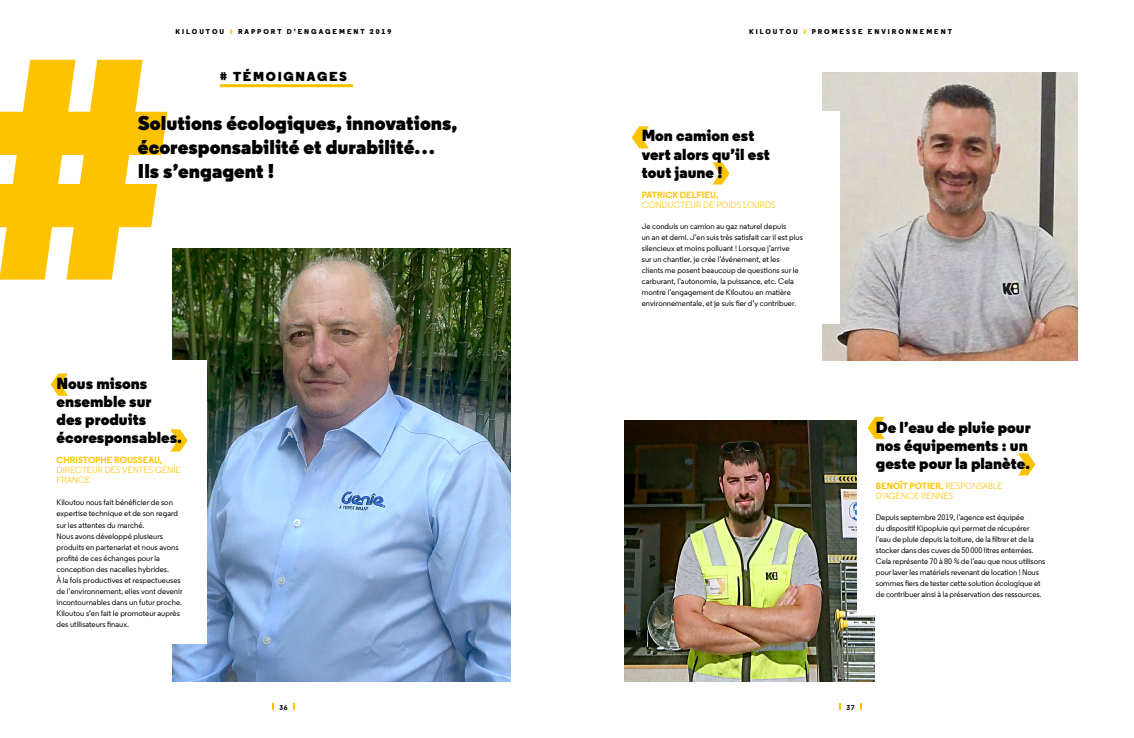
<style>
.page{position:relative;width:1134px;height:738px;background:#fff}
.page>*{position:absolute;margin:0;border:0;box-sizing:border-box;transform-origin:0 0}
.t1{font:900 20px/24px "Regular";color:#000}
.t2{font:900 16px/18px "Regular";color:#000}
.t3{font:900 13px "Regular";letter-spacing:.13em;color:#000}
.t4{font:9px/10px "Regular";color:#fdc300}
.t5{font:500 8px/11px "Regular";color:#000}
.t6{font:800 7px "Regular";letter-spacing:.28em;color:#000}
.t7{font:700 7px "Regular";color:#000}
.s1{font-weight:700}
</style>
<div class="page">
<img style="left:822px;top:72px;width:255px;height:288px">
<img style="left:624px;top:420px;width:250px;height:260px">
<div style="left:623px;top:111px;width:216px;height:213px;background:#fff"></div>
<div style="left:857px;top:409px;width:220px;height:205px;background:#fff"></div>
<svg style="left:632px;top:126px;width:17px;height:22px"></svg>
<svg style="left:867px;top:416px;width:17px;height:22px"></svg>
<svg style="left:712px;top:162px;width:18px;height:22px"></svg>
<svg style="left:1018px;top:453px;width:17px;height:22px"></svg>
<svg style="left:803px;top:29px;width:3px;height:5px"></svg>
<svg style="left:229px;top:29px;width:4px;height:5px"></svg>
<img style="left:172px;top:248px;width:338px;height:432px">
<svg style="left:0;top:60px;width:167px;height:219px;fill:#fdc300"></svg>
<hr style="left:220px;top:84px;width:133px;height:3px;background:#fdc300">
<div style="left:32px;top:360px;width:175px;height:283px;background:#fff"></div>
<svg style="left:51px;top:373px;width:17px;height:22px"></svg>
<svg style="left:170px;top:429px;width:18px;height:22px"></svg>
<p class="t6" style="left:176px;top:27px;width:50px">KILOUTOU</p>
<p class="t6" style="left:238px;top:27px;width:155px">RAPPORT D’ENGAGEMENT 2019</p>
<p class="t6" style="left:749px;top:27px;width:50px">KILOUTOU</p>
<p class="t6" style="left:812px;top:27px;width:142px">PROMESSE ENVIRONNEMENT</p>
<p class="t3" style="left:220px;top:68px;width:129px"># TÉMOIGNAGES</p>
<p class="t1" style="left:138px;top:111px;width:321px">Solutions écologiques, innovations, écoresponsabilité et durabilité…<br>Ils s’engagent !</p>
<p class="t2" style="left:57px;top:374px;width:127px">Nous misons ensemble sur<br>des produits écoresponsables.</p>
<p class="t4" style="left:57px;top:455px;width:126px"><span class="s1">CHRISTOPHE ROUSSEAU,<br></span>DIRECTEUR DES VENTES GÉNIE<br>FRANCE</p>
<p class="t5" style="left:57px;top:496px;width:128px">Kiloutou nous fait bénéficier de son expertise technique et de son regard sur les attentes du marché.<br>Nous avons développé plusieurs produits en partenariat et nous avons profité de ces échanges pour la conception des nacelles hybrides.<br>À la fois productives et respectueuses de l’environnement, elles vont devenir incontournables dans un futur proche.<br>Kiloutou s’en fait le promoteur auprès des utilisateurs finaux.</p>
<p class="t7" style="left:280px;top:702px;width:9px">36</p>
<p class="t2" style="left:642px;top:127px;width:130px">Mon camion est vert alors qu’il est tout jaune !</p>
<p class="t4" style="left:642px;top:189px;width:135px"><span class="s1">PATRICK DELFIEU,<br></span>CONDUCTEUR DE POIDS LOURDS</p>
<p class="t5" style="left:642px;top:220px;width:163px">Je conduis un camion au gaz naturel depuis<br>un an et demi. J’en suis très satisfait car il est plus silencieux et moins polluant ! Lorsque j’arrive<br>sur un chantier, je crée l’événement, et les clients me posent beaucoup de questions sur le carburant, l’autonomie, la puissance, etc. Cela montre l’engagement de Kiloutou en matière environnementale, et je suis fier d’y contribuer.</p>
<p class="t2" style="left:876px;top:418px;width:156px">De l’eau de pluie pour nos équipements : un geste pour la planète.</p>
<p class="t4" style="left:876px;top:480px;width:128px"><span class="s1">BENOÎT POTIER,</span> RESPONSABLE<br>D’AGENCE RENNES</p>
<p class="t5" style="left:876px;top:511px;width:171px">Depuis septembre 2019, l’agence est équipée<br>du dispositif Kipopluie qui permet de récupérer l’eau de pluie depuis la toiture, de la filtrer et de la stocker dans des cuves de 50000 litres enterrées.<br>Cela représente 70 à 80 % de l’eau que nous utilisons pour laver les matériels revenant de location ! Nous sommes fiers de tester cette solution écologique et de contribuer ainsi à la préservation des ressources.</p>
<p class="t7" style="left:846px;top:702px;width:9px">37</p>
</div>
